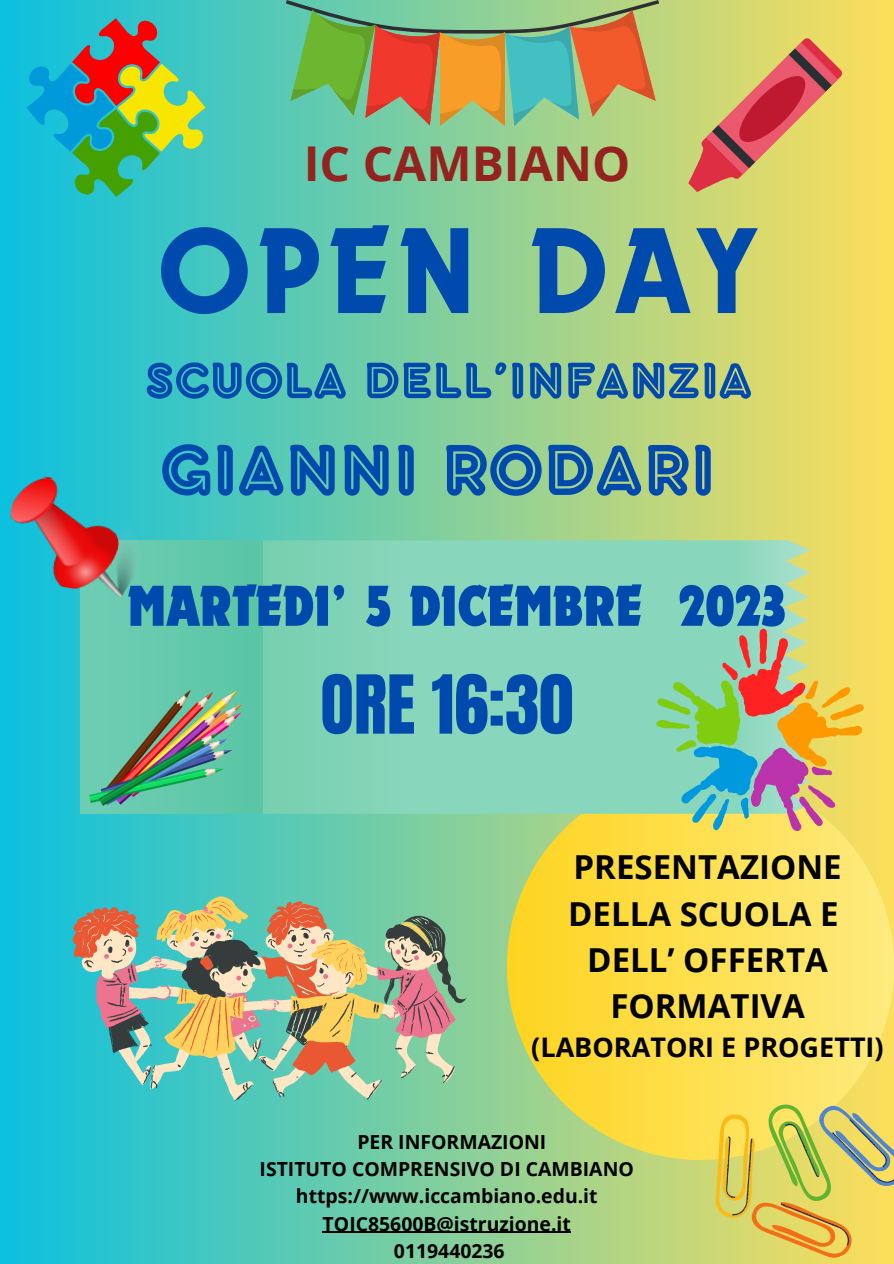
<style>
.page{position:relative;width:894px;height:1264px;background:#fff}
.page>*{position:absolute;margin:0;border:0;box-sizing:border-box;transform-origin:0 0}
.t1{font:500 127.2px "Dynamo Com";letter-spacing:.065em;color:#004aad}
.t2{font:700 expanded 76.5px "Bubbleboddy Neue Inline";color:#004aad}
.t3{font:69px "Anton";color:#004aad}
.t4{font:700 condensed 60px "Dynamo Com";color:#004aad}
.t5{font:700 expanded 54px "Bubbleboddy Neue Inline";color:#004aad}
.t6{font:700 48px "Open Sans";color:#94221e}
.t7{font:700 33px/46.2px "Open Sans";color:#000}
.t8{font:700 27px "Open Sans";color:#000}
.t9{font:700 19.35px "Open Sans";color:#000}
</style>
<div class="page">
<div style="left:0;top:0;width:893px;height:1263px;background:linear-gradient(to right,#0bc0df,#fdde5a)"></div>
<svg style="left:286px;top:0;width:373px;height:126px;background:#9ca36b"></svg>
<svg style="left:506px;top:772px;width:387px;height:387px;background:#f4dd55"></svg>
<svg style="left:681px;top:1081px;width:212px;height:182px;background:#dfd060"></svg>
<svg style="left:156px;top:896px;width:275px;height:10px"></svg>
<svg style="left:84px;top:914px;width:382px;height:186px;background:#83b7a2"></svg>
<svg style="left:72px;top:901px;width:338px;height:174px;background:#9db192"></svg>
<svg style="left:688px;top:38px;width:154px;height:154px;background:#d39e61"></svg>
<svg style="left:262px;top:540px;width:548px;height:273px;background:#86d5b8"></svg>
<div style="left:80px;top:540px;width:182px;height:273px;background:#62c9ab"></div>
<svg style="left:656px;top:628px;width:208px;height:203px;background:#b2bb81"></svg>
<svg style="left:26px;top:18px;width:179px;height:179px;background:#57a889"></svg>
<img style="left:0;top:472px;width:153px;height:127px">
<img style="left:89px;top:690px;width:152px;height:116px">
<hr style="left:322px;top:1231px;width:249px;height:1px;background:#000">
<p class="t6" style="left:303px;top:130px;width:328px">IC CAMBIANO</p>
<p class="t1" style="left:158px;top:196px;width:599px">OPEN DAY</p>
<p class="t5" style="left:146px;top:364px;width:607px">SCUOLA DELL’INFANZIA</p>
<p class="t2" style="left:160px;top:446px;width:556px">GIANNI RODARI</p>
<p class="t4" style="left:128px;top:570px;width:659px">MARTEDI’ 5 DICEMBRE 2023</p>
<p class="t3" style="left:320px;top:655px;width:254px">ORE 16:30</p>
<p class="t7" style="left:568px;top:843px;width:275px">PRESENTAZIONE<br>DELLA SCUOLA E</p>
<p class="t7" style="left:587px;top:935px;width:242px;text-align:center">DELL’ OFFERTA<br>FORMATIVA</p>
<p class="t8" style="left:531px;top:1028px;width:354px">(LABORATORI E PROGETTI)</p>
<p class="t9" style="left:357px;top:1128px;width:190px">PER INFORMAZIONI</p>
<p class="t9" style="left:259px;top:1155px;width:375px">ISTITUTO COMPRENSIVO DI CAMBIANO</p>
<p class="t9" style="left:296px;top:1182px;width:303px">https://www.iccambiano.edu.it</p>
<p class="t9" style="left:322px;top:1209px;width:250px">TOIC85600B@istruzione.it</p>
<p class="t9" style="left:394px;top:1236px;width:112px">0119440236</p>
</div>
